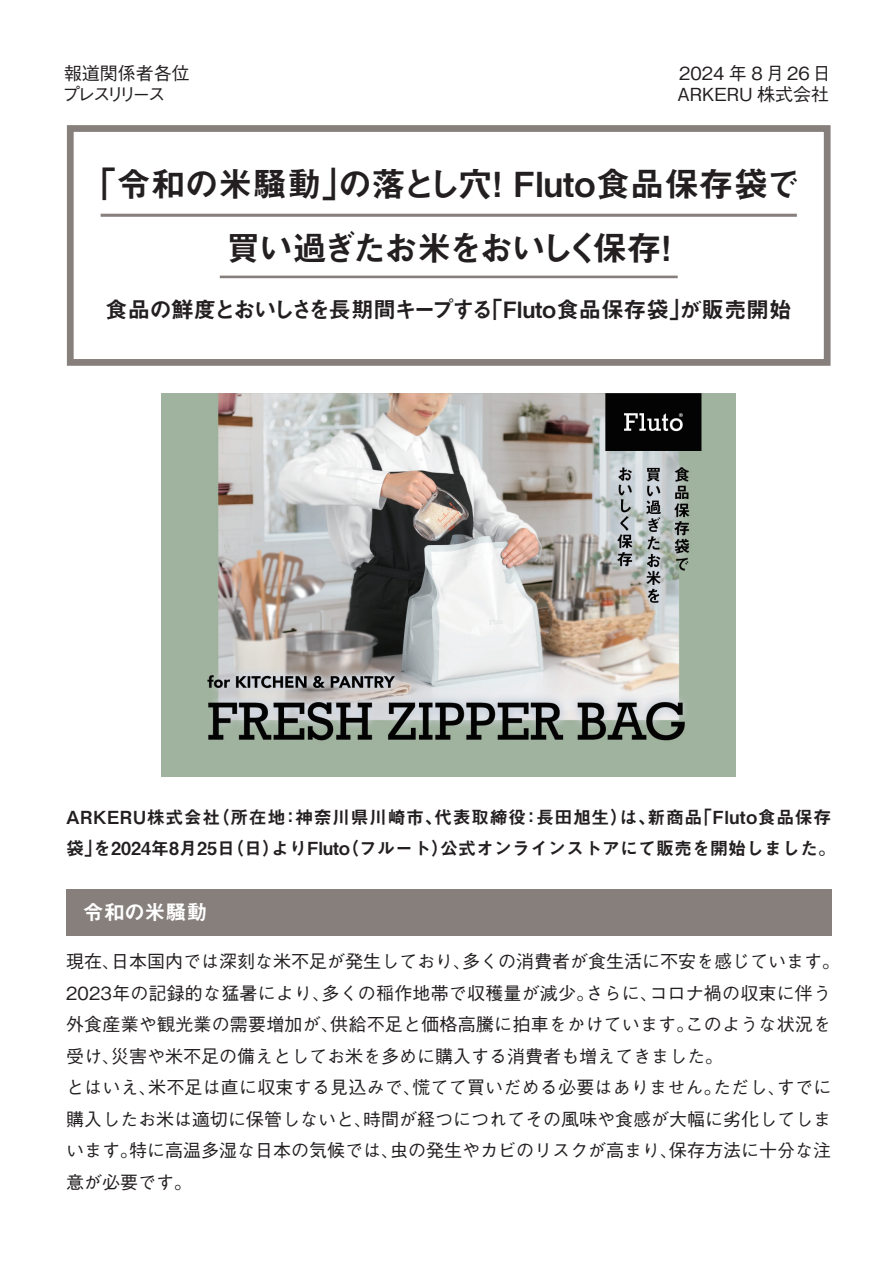
<style>
.page{position:relative;width:893px;height:1263px;background:#fff}
.page>*{position:absolute;margin:0;border:0;box-sizing:border-box;transform-origin:0 0}
.t1{font:34.5px/64.5px "Midashi Go Pro MB31";letter-spacing:-.03em;color:#231f20}
.t2{font:22.5px "Midashi Go Pro MB31";color:#231f20}
.t3{font:21px "Midashi Go Pro MB31";color:#fff}
.t4{font:500 18px/31.5px "Gothic BBB Pro";color:#231f20}
.t5{font:18px/31.5px "Midashi Go Pro MB31";color:#231f20}
.t6{font:500 18px/21px "Gothic BBB Pro";letter-spacing:-.07em;color:#231f20}
</style>
<div class="page">
<div style="left:66px;top:889px;width:765px;height:46px;background:#867f7c"></div>
<div style="left:67px;top:125px;width:764px;height:241px;border:7px solid #867f7c"></div>
<hr style="left:101px;top:214px;width:696px;height:3px;background:#867f7c">
<hr style="left:220px;top:276px;width:458px;height:2px;background:#867f7c">
<img style="left:162px;top:394px;width:574px;height:382px">
<p class="t6" style="left:62px;top:60px;width:129px">報道関係者各位プレスリリース</p>
<p class="t4" style="left:677px;top:60px;width:155px;line-height:21px">2024年8月26日<br>ARKERU 株式会社</p>
<h1 class="t1" style="left:226px;top:147px;width:576px;text-indent:-144px">「令和の米騒動」の落とし穴！Fluto食品保存袋で買い過ぎたお米をおいしく保存！</h1>
<p class="t2" style="left:105px;top:291px;width:688px">食品の鮮度とおいしさを長期間キープする「Fluto食品保存袋」が販売開始</p>
<p class="t5" style="left:66px;top:799px;width:772px">ARKERU株式会社（所在地：神奈川県川崎市、代表取締役：長田旭生）は、新商品「Fluto食品保存袋」を2024年8月25日（日）よりFluto（フルート）公式オンラインストアにて販売を開始しました。</p>
<p class="t3" style="left:83px;top:895px;width:126px">令和の米騒動</p>
<p class="t4" style="left:66px;top:944px;width:776px">現在、日本国内では深刻な米不足が発生しており、多くの消費者が食生活に不安を感じています。2023年の記録的な猛暑により、多くの稲作地帯で収穫量が減少。さらに、コロナ禍の収束に伴う外食産業や観光業の需要増加が、供給不足と価格高騰に拍車をかけています。このような状況を受け、災害や米不足の備えとしてお米を多めに購入する消費者も増えてきました。<br>とはいえ、米不足は直に収束する見込みで、慌てて買いだめる必要はありません。ただし、すでに購入したお米は適切に保管しないと、時間が経つにつれてその風味や食感が大幅に劣化してしまいます。特に高温多湿な日本の気候では、虫の発生やカビのリスクが高まり、保存方法に十分な注意が必要です。</p>
</div>
